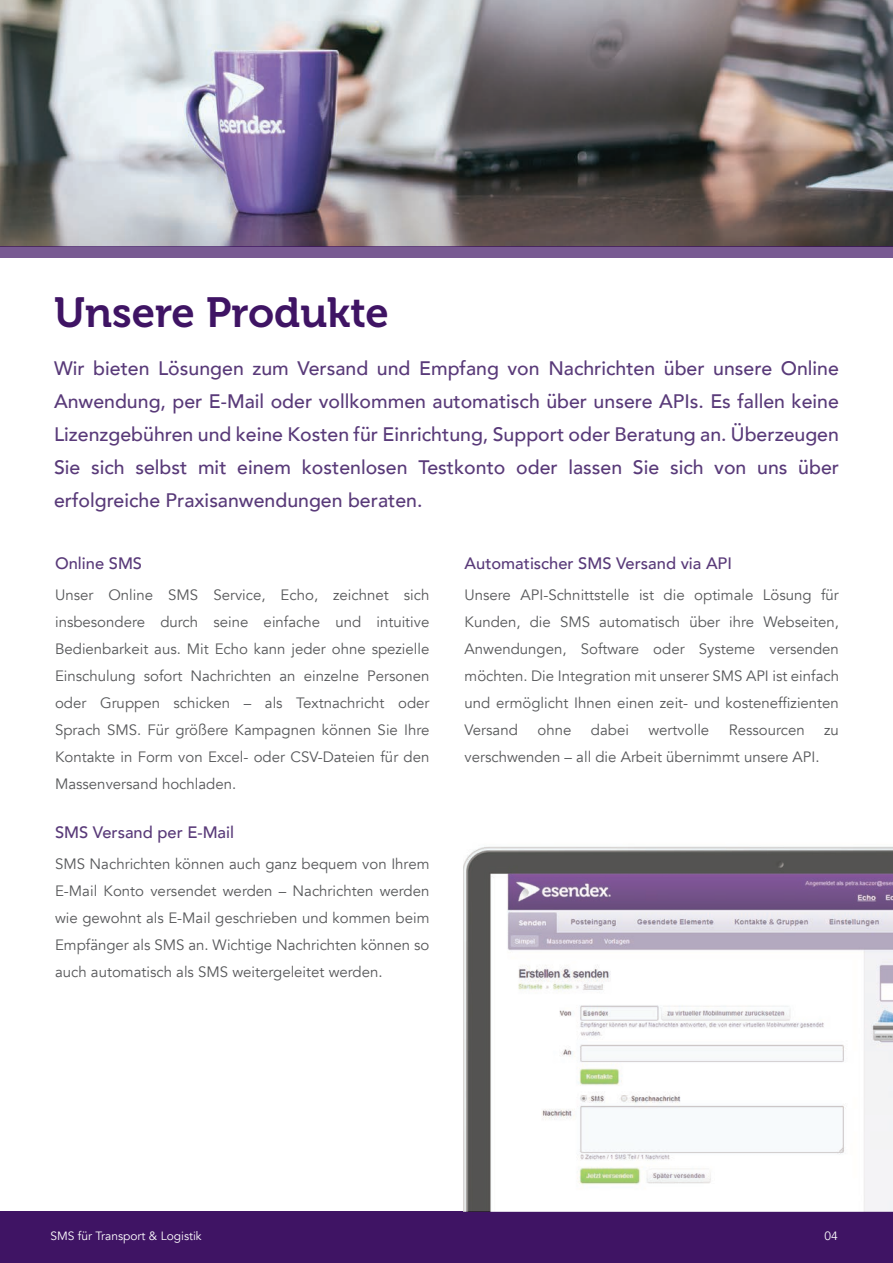
<style>
.page{position:relative;width:893px;height:1263px;background:#fff}
.page>*{position:absolute;margin:0;border:0;box-sizing:border-box;transform-origin:0 0}
.t1{font:42px "Museo 700";color:#3f1464}
.t2{font:500 19.5px/33px "Avenir";color:#593a79;text-align:justify}
.t3{font:500 16.5px "Avenir";color:#593a79}
.t4{font:15px/27px "Avenir";color:#57585a;text-align:justify}
.t5{font:12px "Avenir";color:#fff}
</style>
<div class="page">
<div style="left:0;top:1212px;width:893px;height:51px;background:#3f1464"></div>
<img style="left:463px;top:846px;width:430px;height:366px">
<img style="left:0;top:0;width:893px;height:247px">
<div style="left:0;top:247px;width:893px;height:11px;background:#785a92"></div>
<h1 class="t1" style="left:54px;top:289px;width:336px">Unsere Produkte</h1>
<p class="t2" style="left:54px;top:351px;width:786px">Wir bieten Lösungen zum Versand und Empfang von Nachrichten über unsere Online Anwendung, per E-Mail oder vollkommen automatisch über unsere APIs. Es fallen keine Lizenzgebühren und keine Kosten für Einrichtung, Support oder Beratung an. Überzeugen Sie sich selbst mit einem kostenlosen Testkonto oder lassen Sie sich von uns über erfolgreiche Praxisanwendungen beraten.</p>
<p class="t3" style="left:55px;top:549px;width:89px">Online SMS</p>
<p class="t4" style="left:55px;top:582px;width:376px">Unser Online SMS Service, Echo, zeichnet sich insbesondere durch seine einfache und intuitive Bedienbarkeit aus. Mit Echo kann jeder ohne spezielle Einschulung sofort Nachrichten an einzelne Personen oder Gruppen schicken – als Textnachricht oder Sprach SMS. Für größere Kampagnen können Sie Ihre Kontakte in Form von Excel- oder CSV-Dateien für den Massenversand hochladen.</p>
<p class="t3" style="left:55px;top:817px;width:181px">SMS Versand per E-Mail</p>
<p class="t4" style="left:55px;top:850px;width:376px">SMS Nachrichten können auch ganz bequem von Ihrem E-Mail Konto versendet werden – Nachrichten werden wie gewohnt als E-Mail geschrieben und kommen beim Empfänger als SMS an. Wichtige Nachrichten können so auch automatisch als SMS weitergeleitet werden.</p>
<p class="t3" style="left:465px;top:549px;width:269px">Automatischer SMS Versand via API</p>
<p class="t4" style="left:465px;top:582px;width:376px">Unsere API-Schnittstelle ist die optimale Lösung für Kunden, die SMS automatisch über ihre Webseiten, Anwendungen, Software oder Systeme versenden möchten. Die Integration mit unserer SMS API ist einfach und ermöglicht Ihnen einen zeit- und kosteneffizienten Versand</p>
<p class="t4" style="left:537px;top:717px;width:35px">ohne</p>
<p class="t4" style="left:591px;top:717px;width:40px">dabei</p>
<p class="t4" style="left:648px;top:717px;width:62px">wertvolle</p>
<p class="t4" style="left:729px;top:717px;width:77px">Ressourcen</p>
<p class="t4" style="left:824px;top:717px;width:16px">zu</p>
<p class="t4" style="left:465px;top:744px;width:357px">verschwenden – all die Arbeit übernimmt unsere API.</p>
<p class="t5" style="left:50px;top:1229px;width:153px">SMS für Transport &amp; Logistik</p>
<p class="t5" style="left:824px;top:1229px;width:15px">04</p>
</div>
